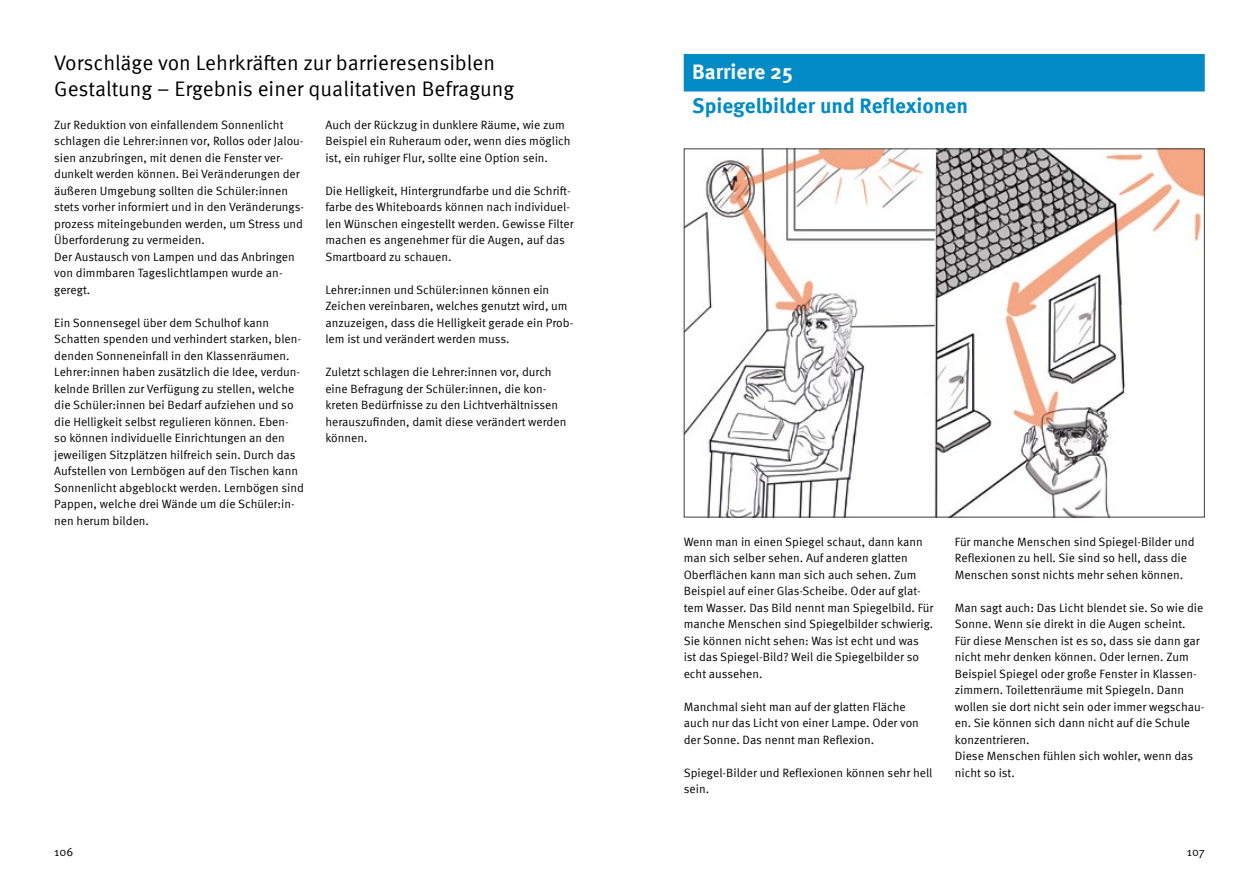
<style>
.page{position:relative;width:1259px;height:893px;background:#fff}
.page>*{position:absolute;margin:0;border:0;box-sizing:border-box;transform-origin:0 0}
.t1{font:21px/25.5px "Meta Pro";color:#000}
.t2{font:700 21px "Meta Pro";color:#008bc5}
.t3{font:700 21px "Meta Pro";color:#fff}
.t4{font:12px/16.5px "Meta Pro";color:#000}
</style>
<div class="page">
<div style="left:684px;top:54px;width:520px;height:37px;background:#008bc5"></div>
<img style="left:686px;top:150px;width:516px;height:365px">
<h1 class="t1" style="left:54px;top:49px;width:461px">Vorschläge von Lehrkräften zur barrieresensiblen<br>Gestaltung – Ergebnis einer qualitativen Befragung</h1>
<p class="t4" style="left:54px;top:116px;width:251px">Zur Reduktion von einfallendem Sonnenlicht schlagen die Lehrer:innen vor, Rollos oder Jalou&shy;sien anzubringen, mit denen die Fenster ver&shy;dunkelt werden können. Bei Veränderungen der äußeren Umgebung sollten die Schüler:innen stets vorher informiert und in den Veränderungs&shy;prozess miteingebunden werden, um Stress und Überforderung zu vermeiden.<br>Der Austausch von Lampen und das Anbringen von dimmbaren Tageslichtlampen wurde an&shy;geregt.</p>
<p class="t4" style="left:54px;top:314px;width:251px">Ein Sonnensegel über dem Schulhof kann Schatten spenden und verhindert starken, blen&shy;denden Sonneneinfall in den Klassenräumen.<br>Lehrer:innen haben zusätzlich die Idee, verdun&shy;kelnde Brillen zur Verfügung zu stellen, welche die Schüler:innen bei Bedarf aufziehen und so die Helligkeit selbst regulieren können. Eben&shy;so können individuelle Einrichtungen an den jeweiligen Sitzplätzen hilfreich sein. Durch das Aufstellen von Lernbögen auf den Tischen kann Sonnenlicht abgeblockt werden. Lernbögen sind Pappen, welche drei Wände um die Schüler:in&shy;nen herum bilden.</p>
<p class="t4" style="left:325px;top:116px;width:247px">Auch der Rückzug in dunklere Räume, wie zum<br>Beispiel ein Ruheraum oder, wenn dies möglich ist, ein ruhiger Flur, sollte eine Option sein.</p>
<p class="t4" style="left:325px;top:182px;width:250px">Die Helligkeit, Hintergrundfarbe und die Schrift&shy;farbe des Whiteboards können nach individuel&shy;len Wünschen eingestellt werden. Gewisse Filter machen es angenehmer für die Augen, auf das Smartboard zu schauen.</p>
<p class="t4" style="left:325px;top:281px;width:249px">Lehrer:innen und Schüler:innen können ein Zeichen vereinbaren, welches genutzt wird, um anzuzeigen, dass die Helligkeit gerade ein Prob&shy;lem ist und verändert werden muss.</p>
<p class="t4" style="left:325px;top:363px;width:242px">Zuletzt schlagen die Lehrer:innen vor, durch eine Befragung der Schüler:innen, die kon&shy;kreten Bedürfnisse zu den Lichtverhältnissen herauszufinden, damit diese verändert werden können.</p>
<h1 class="t3" style="left:692px;top:56px;width:102px">Barriere 25</h1>
<h1 class="t2" style="left:692px;top:90px;width:277px">Spiegelbilder und Reflexionen</h1>
<p class="t4" style="left:684px;top:532px;width:251px">Wenn man in einen Spiegel schaut, dann kann man sich selber sehen. Auf anderen glatten Oberflächen kann man sich auch sehen. Zum Beispiel auf einer Glas-Scheibe. Oder auf glat&shy;tem Wasser. Das Bild nennt man Spiegelbild. Für manche Menschen sind Spiegelbilder schwierig.<br>Sie können nicht sehen: Was ist echt und was ist das Spiegel-Bild? Weil die Spiegelbilder so echt aussehen.</p>
<p class="t4" style="left:684px;top:697px;width:237px">Manchmal sieht man auf der glatten Fläche auch nur das Licht von einer Lampe. Oder von der Sonne. Das nennt man Reflexion.</p>
<p class="t4" style="left:684px;top:763px;width:250px">Spiegel-Bilder und Reflexionen können sehr hell sein.</p>
<p class="t4" style="left:955px;top:532px;width:241px">Für manche Menschen sind Spiegel-Bilder und<br>Reflexionen zu hell. Sie sind so hell, dass die<br>Menschen sonst nichts mehr sehen können.</p>
<p class="t4" style="left:955px;top:598px;width:251px">Man sagt auch: Das Licht blendet sie. So wie die Sonne. Wenn sie direkt in die Augen scheint.<br>Für diese Menschen ist es so, dass sie dann gar nicht mehr denken können. Oder lernen. Zum Beispiel Spiegel oder große Fenster in Klassen&shy;zimmern. Toilettenräume mit Spiegeln. Dann wollen sie dort nicht sein oder immer wegschau&shy;en. Sie können sich dann nicht auf die Schule konzentrieren.<br>Diese Menschen fühlen sich wohler, wenn das nicht so ist.</p>
<p class="t4" style="left:54px;top:843px;width:21px">106</p>
<p class="t4" style="left:1186px;top:843px;width:19px">107</p>
</div>
